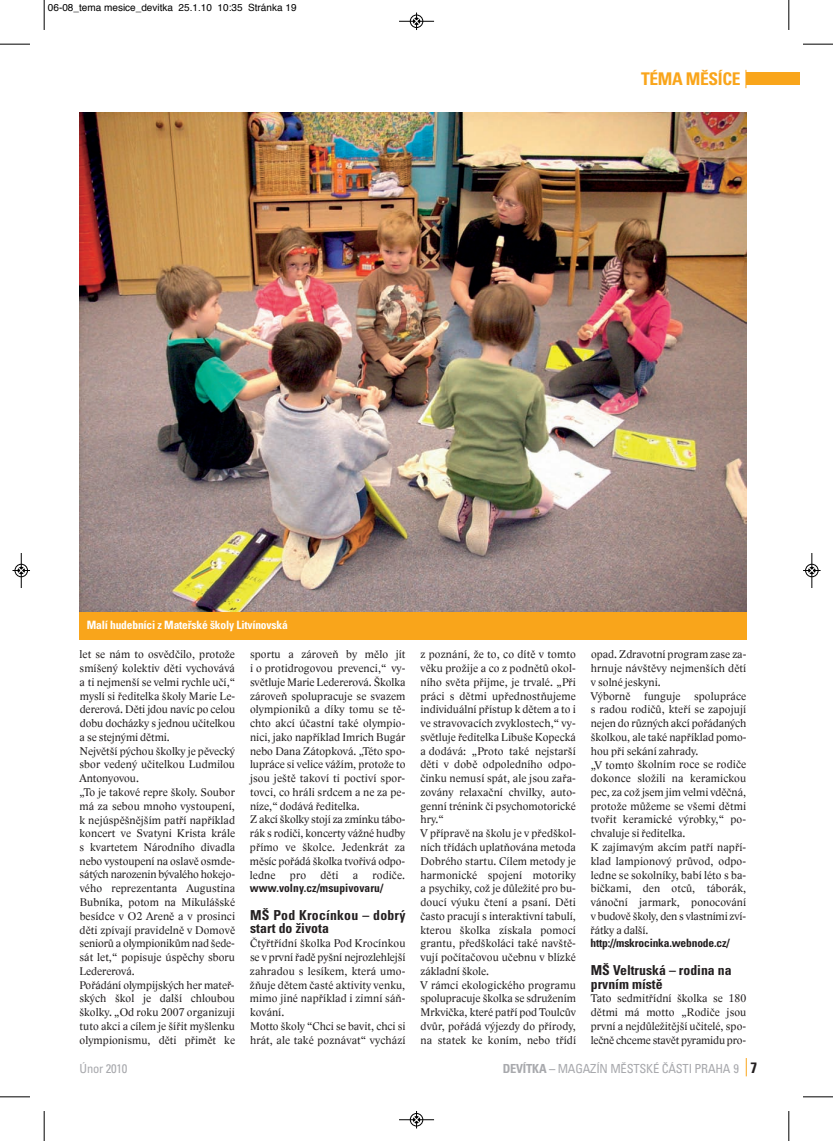
<style>
.page{position:relative;width:833px;height:1141px;background:#fff}
.page>*{position:absolute;margin:0;border:0;box-sizing:border-box;transform-origin:0 0}
.t1{font:700 condensed 17.5px "Univers CE";letter-spacing:-.02em;color:#f9a51b}
.t2{font:700 condensed 13.75px/13.8px "Univers CE";letter-spacing:.005em;color:#231f20}
.t3{font:condensed 12.5px "Univers CE";letter-spacing:-.015em;color:#a8a9ad}
.t4{font:11.5px/13.8px "Lido STFCE";letter-spacing:.01em;color:#231f20}
.t5{font:700 condensed 11.5px "Univers CE";letter-spacing:-.015em;color:#fff}
.t6{font:10px "Helvetica";color:#000}
.s1{font-family:"Univers CE";font-weight:700;font-stretch:condensed}
.s2{font-weight:700}
.s3{font-weight:700;font-size:15px;color:#231f20}
</style>
<div class="page">
<svg style="left:745px;top:70px;width:1px;height:18px"></svg>
<div style="left:746px;top:73px;width:53px;height:12px;background:#f9a51b"></div>
<svg style="left:745px;top:1058px;width:1px;height:18px"></svg>
<img style="left:80px;top:113px;width:666px;height:499px">
<div style="left:79px;top:612px;width:667px;height:28px;background:#f9a51b"></div>
<hr style="left:44px;top:0;width:1px;height:30px;background:#000">
<hr style="left:0;top:44px;width:30px;height:1px;background:#000">
<hr style="left:788px;top:0;width:1px;height:30px;background:#000">
<hr style="left:802px;top:44px;width:30px;height:1px;background:#000">
<hr style="left:44px;top:1111px;width:1px;height:30px;background:#000">
<hr style="left:0;top:1096px;width:30px;height:1px;background:#000">
<hr style="left:788px;top:1111px;width:1px;height:30px;background:#000">
<hr style="left:802px;top:1096px;width:30px;height:1px;background:#000">
<hr style="left:399px;top:21px;width:35px;height:1px;background:#000">
<div style="left:410px;top:15px;width:13px;height:13px;border:1px solid #000;border-radius:50%"></div>
<svg style="left:413px;top:13px;width:6px;height:17px"></svg>
<hr style="left:399px;top:1119px;width:35px;height:1px;background:#000">
<div style="left:410px;top:1113px;width:13px;height:13px;border:1px solid #000;border-radius:50%"></div>
<svg style="left:413px;top:1111px;width:6px;height:17px"></svg>
<hr style="left:21px;top:553px;width:1px;height:35px;background:#000">
<div style="left:15px;top:564px;width:13px;height:13px;border:1px solid #000;border-radius:50%"></div>
<svg style="left:12px;top:567px;width:18px;height:7px"></svg>
<hr style="left:811px;top:553px;width:1px;height:35px;background:#000">
<div style="left:805px;top:564px;width:13px;height:13px;border:1px solid #000;border-radius:50%"></div>
<svg style="left:803px;top:567px;width:17px;height:7px"></svg>
<p class="t6" style="left:48px;top:4px;width:250px">06-08_tema mesice_devitka 25.1.10 10:35 Stránka 19</p>
<p class="t1" style="left:641px;top:72px;width:101px">TÉMA MĚSÍCE</p>
<p class="t5" style="left:87px;top:621px;width:202px">Malí hudebníci z Mateřské školy Litvínovská</p>
<p class="t4" style="left:79px;top:648px;width:157px">let se nám to osvědčilo, protože smíšený kolektiv děti vychovává a ti nejmenší se velmi rychle učí,“ myslí si ředitelka školy Marie Le&shy;dererová. Děti jdou navíc po celou dobu docházky s jednou učitelkou a se stejnými dětmi.<br>Největší pýchou školky je pěvecký sbor vedený učitelkou Ludmilou<br>Antonyovou.<br>„To je takové repre školy. Soubor má za sebou mnoho vystoupení, k nejúspěšnějším patří například koncert ve Svatyni Krista krále s kvartetem Národního divadla nebo vystoupení na oslavě osmde&shy;sátých narozenin bývalého hokejo&shy;vého reprezentanta Augustina<br>Bubníka, potom na Mikulášské besídce v O2 Areně a v prosinci děti zpívají pravidelně v Domově seniorů a olympionikům nad šede&shy;sát let,“ popisuje úspěchy sboru<br>Ledererová.<br>Pořádání olympijských her mateř&shy;ských škol je další chloubou školky. „Od roku 2007 organizuji tuto akci a cílem je šířit myšlenku olympionismu, děti přimět ke</p>
<p class="t4" style="left:250px;top:648px;width:157px">sportu a zároveň by mělo jít i o protidrogovou prevenci,“ vy&shy;světluje Marie Ledererová. Školka zároveň spolupracuje se svazem olympioniků a díky tomu se tě&shy;chto akcí účastní také olympio&shy;nici, jako například Imrich Bugár nebo Dana Zátopková. „Této spo&shy;lupráce si velice vážím, protože to jsou ještě takoví ti poctiví spor&shy;tovci, co hráli srdcem a ne za pe&shy;níze,“ dodává ředitelka.<br>Z akcí školky stojí za zmínku tábo&shy;rák s rodiči, koncerty vážné hudby přímo ve školce. Jedenkrát za měsíc pořádá školka tvořivá odpo&shy;ledne pro děti a rodiče. <span class="s1">www.volny.cz/msupivovaru/</span></p>
<p class="t2" style="left:250px;top:909px;width:157px">MŠ Pod Krocínkou – dobrý start do života</p>
<p class="t4" style="left:250px;top:936px;width:157px">Čtyřtřídní školka Pod Krocínkou se v první řadě pyšní nejrozlehlejší zahradou s lesíkem, která umo&shy;žňuje dětem časté aktivity venku, mimo jiné například i zimní sáň&shy;kování.<br>Motto školy “Chci se bavit, chci si hrát, ale také poznávat“ vychází</p>
<p class="t4" style="left:420px;top:648px;width:157px">z poznání, že to, co dítě v tomto věku prožije a co z podnětů okol&shy;ního světa přijme, je trvalé. „Při práci s dětmi upřednostňujeme individuální přístup k dětem a to i ve stravovacích zvyklostech,“ vy&shy;světluje ředitelka Libuše Kopecká a dodává: „Proto také nejstarší děti v době odpoledního odpo&shy;činku nemusí spát, ale jsou zařa&shy;zovány relaxační chvilky, auto&shy;genní trénink či psychomotorické hry.“<br>V přípravě na školu je v předškol&shy;ních třídách uplatňována metoda<br>Dobrého startu. Cílem metody je harmonické spojení motoriky a psychiky, což je důležité pro bu&shy;doucí výuku čtení a psaní. Děti často pracují s interaktivní tabulí, kterou školka získala pomocí grantu, předškoláci také navště&shy;vují počítačovou učebnu v blízké základní škole.<br>V rámci ekologického programu spolupracuje školka se sdružením<br>Mrkvička, které patří pod Toulcův dvůr, pořádá výjezdy do přírody, na statek ke koním, nebo třídí</p>
<p class="t4" style="left:590px;top:648px;width:157px">opad. Zdravotní program zase za&shy;hrnuje návštěvy nejmenších dětí v solné jeskyni.<br>Výborně funguje spolupráce s radou rodičů, kteří se zapojují nejen do různých akcí pořádaných školkou, ale také například pomo&shy;hou při sekání zahrady.<br>„V tomto školním roce se rodiče dokonce složili na keramickou pec, za což jsem jim velmi vděčná, protože můžeme se všemi dětmi tvořit keramické výrobky,“ po&shy;chvaluje si ředitelka.<br>K zajímavým akcím patří napří&shy;klad lampionový průvod, odpo&shy;ledne se sokolníky, babí léto s ba&shy;bičkami, den otců, táborák, vánoční jarmark, ponocování v budově školy, den s vlastními zví&shy;řátky a další. <span class="s1">http://mskrocinka.webnode.cz/</span></p>
<p class="t2" style="left:590px;top:964px;width:142px">MŠ Veltruská – rodina na prvním místě</p>
<p class="t4" style="left:590px;top:991px;width:157px;text-align:justify">Tato sedmitřídní školka se 180 dětmi má motto „Rodiče jsou první a nejdůležitější učitelé, spo&shy;lečně chceme stavět pyramidu pro-</p>
<p class="t3" style="left:80px;top:1064px;width:49px">Únor 2010</p>
<p class="t3" style="left:502px;top:1064px;width:256px"><span class="s2">DEVÍTKA –</span> MAGAZÍN MĚSTSKÉ ČÁSTI PRAHA 9 <span class="s3">7</span></p>
</div>
